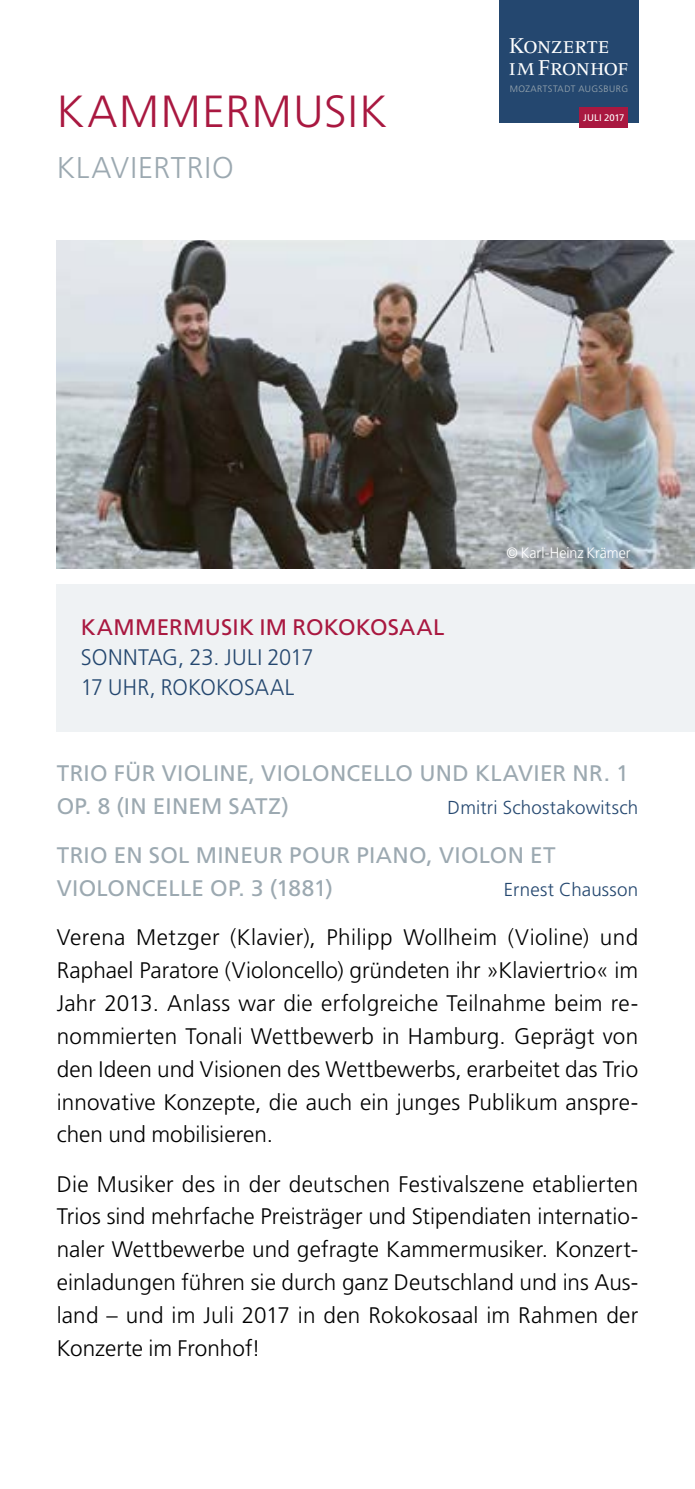
<style>
.page{position:relative;width:695px;height:1489px;background:#fff}
.page>*{position:absolute;margin:0;border:0;box-sizing:border-box;transform-origin:0 0}
.t1{font:300 45px "Frutiger";letter-spacing:.035em;color:#a91840}
.t2{font:300 30px "Frutiger";letter-spacing:.035em;color:#9ca9b1}
.t3{font:300 22.5px/32.8px "Frutiger";letter-spacing:.005em;color:#000;text-align:justify}
.t4{font:22.5px/32.8px "Frutiger";letter-spacing:.01em;color:#9ca9b1}
.t5{font:300 22.5px/30px "Frutiger";letter-spacing:.01em;color:#24476f}
.t6{font:22.5px "Frutiger";letter-spacing:.01em;color:#a91840}
.t7{font:22.5px/21.2px "Frutiger Serif LT Pro";letter-spacing:-.02em;color:#fff}
.t8{font:300 18.75px "Frutiger";letter-spacing:.01em;color:#24476f}
.t9{font:300 15px "Frutiger";letter-spacing:-.005em;color:#fff;scale:.95 1}
.t10{font:9.5px "Frutiger";letter-spacing:.02em;color:#fff}
.t11{font:300 9.25px "Frutiger";letter-spacing:.045em;color:#9ca9b1}
</style>
<div class="page">
<div style="left:499px;top:0;width:139px;height:122px;background:#24476f"></div>
<div style="left:579px;top:107px;width:48px;height:21px;background:#a91840"></div>
<img style="left:57px;top:241px;width:637px;height:327px">
<div style="left:57px;top:584px;width:637px;height:148px;background:#eff2f4"></div>
<p class="t7" style="left:509px;top:35px;width:121px">Konzerte im Fronhof</p>
<h1 class="t1" style="left:57px;top:86px;width:331px">KAMMERMUSIK</h1>
<h2 class="t2" style="left:57px;top:150px;width:178px">KLAVIERTRIO</h2>
<p class="t11" style="left:509px;top:84px;width:120px">MOZARTSTADT AUGSBURG</p>
<p class="t10" style="left:583px;top:112px;width:43px">JULI 2017</p>
<p class="t6" style="left:81px;top:614px;width:365px">KAMMERMUSIK IM ROKOKOSAAL</p>
<p class="t5" style="left:81px;top:642px;width:234px">SONNTAG, 23. JULI 2017<br>17 UHR, ROKOKOSAAL</p>
<p class="t9" style="left:506px;top:544px;width:132px">© Karl-Heinz Krämer</p>
<p class="t4" style="left:57px;top:757px;width:573px">TRIO FÜR VIOLINE, VIOLONCELLO UND KLAVIER NR. 1<br>OP. 8 (IN EINEM SATZ)</p>
<p class="t8" style="left:447px;top:797px;width:192px">Dmitri Schostakowitsch</p>
<p class="t4" style="left:57px;top:839px;width:500px">TRIO EN SOL MINEUR POUR PIANO, VIOLON ET<br>VIOLONCELLE OP. 3 (1881)</p>
<p class="t8" style="left:504px;top:879px;width:136px">Ernest Chausson</p>
<p class="t3" style="left:57px;top:921px;width:583px">Verena Metzger (Klavier), Philipp Wollheim (Violine) und Raphael Paratore (Violoncello) gründeten ihr »Klaviertrio« im Jahr 2013. Anlass war die erfolgreiche Teilnahme beim re&shy;nommierten Tonali Wettbewerb in Hamburg. Geprägt von den Ideen und Visionen des Wettbewerbs, erarbeitet das Trio innovative Konzepte, die auch ein junges Publikum anspre&shy;chen und mobilisieren.</p>
<p class="t3" style="left:57px;top:1167px;width:583px">Die Musiker des in der deutschen Festivalszene etablierten Trios sind mehrfache Preisträger und Stipendiaten internatio&shy;naler Wettbewerbe und gefragte Kammermusiker. Konzert&shy;einladungen führen sie durch ganz Deutschland und ins Aus&shy;land – und im Juli 2017 in den Rokokosaal im Rahmen der Konzerte im Fronhof!</p>
</div>
